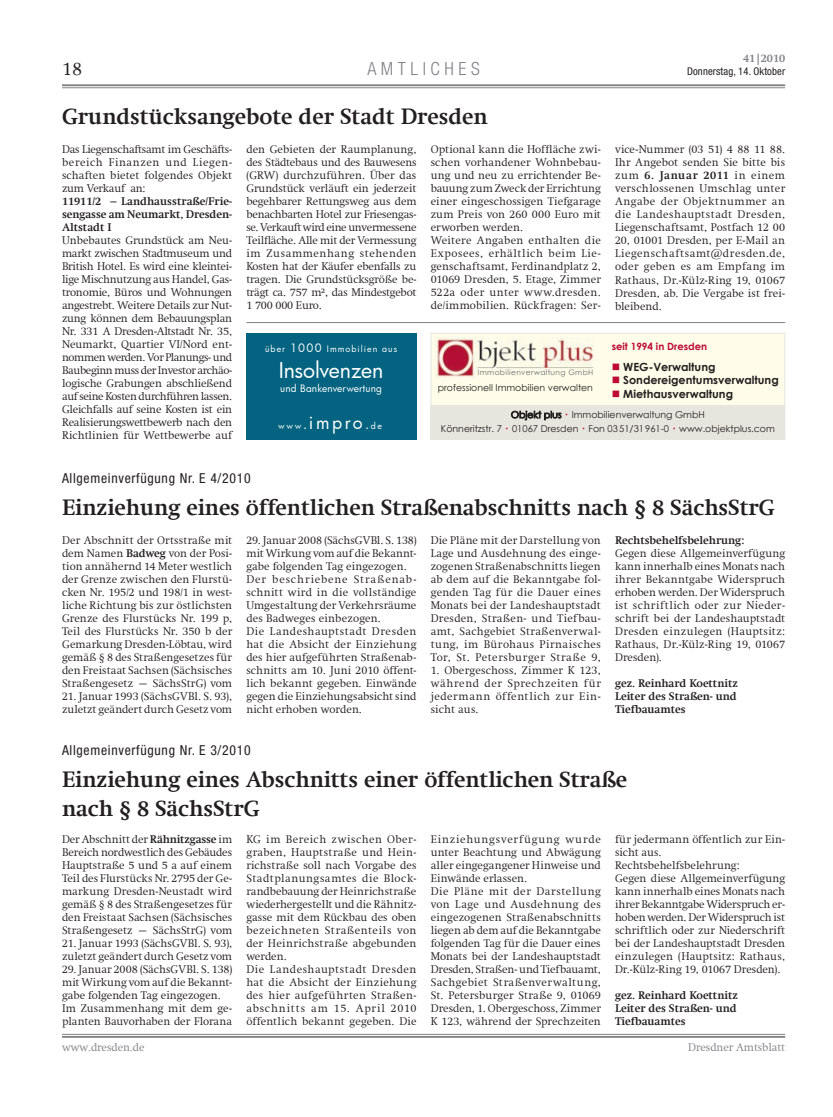
<style>
.page{position:relative;width:833px;height:1117px;background:#fff}
.page>*{position:absolute;margin:0;border:0;box-sizing:border-box;transform-origin:0 0}
.t1{font:700 22.5px/28.8px "Swift Com";letter-spacing:-.005em;color:#231f20}
.t2{font:21.25px "Futura";letter-spacing:-.005em;color:#fff}
.t3{font:300 18.75px "Swift Com";color:#231f20}
.t4{font:300 condensed 18.12px "Helvetica Neue";letter-spacing:.25em;color:#808285}
.t5{font:condensed 13.75px "Helvetica Neue";letter-spacing:.05em;color:#231f20}
.t6{font:300 11.25px/13px "Swift Com";letter-spacing:.005em;color:#231f20}
.t7{font:300 11.25px/13px "Swift Com";letter-spacing:-.02em;color:#231f20}
.t8{font:300 11.25px/13px "Swift Com";letter-spacing:.03em;color:#231f20}
.t9{font:700 11.25px/13px "Swift Com";letter-spacing:-.005em;color:#231f20;text-align:justify}
.t10{font:700 11.25px "Century Gothic";color:#231f20}
.t11{font:300 11.25px "Swift Com";letter-spacing:-.005em;color:#808285}
.t12{font:700 11.25px "Swift Com";letter-spacing:-.005em;color:#808285}
.t13{font:condensed 10.62px "Helvetica Neue";letter-spacing:.01em;color:#231f20}
.t14{font:10px "Futura";letter-spacing:.02em;color:#fff}
.t15{font:700 10px "Century Gothic";color:#bc0a35}
.t16{font:9.38px/13.8px "Century Gothic";color:#231f20;text-align:center}
.t17{font:8.75px "Futura";letter-spacing:.12em;color:#fff}
.t18{font:7.5px "Century Gothic";letter-spacing:.05em;color:#6c6d70}
.s1{font-weight:700}
.s2{color:#bc0a35}
.s3{font-size:11.25px}
.s4{font-size:13.75px}
.s5{font-size:17.5px}
</style>
<div class="page">
<hr style="left:62px;top:87px;width:723px;height:1px;background:#808285">
<hr style="left:62px;top:84px;width:723px;height:2px;background:#808285">
<hr style="left:62px;top:1033px;width:723px;height:1px;background:#808285">
<hr style="left:62px;top:1035px;width:723px;height:2px;background:#808285">
<div style="left:246px;top:333px;width:170px;height:106px;background:#046380"></div>
<div style="left:431px;top:333px;width:354px;height:106px;background:#fffde9"></div>
<div style="left:431px;top:333px;width:354px;height:106px;border:1px solid #e7e6de"></div>
<img style="left:435px;top:337px;width:159px;height:40px">
<div style="left:431px;top:405px;width:354px;height:34px;background:#e7e6de"></div>
<hr style="left:246px;top:322px;width:539px;height:1px;background:#808285">
<svg style="left:511px;top:410px;width:51px;height:10px"></svg>
<p class="t3" style="left:62px;top:58px;width:22px">18</p>
<p class="t12" style="left:743px;top:52px;width:43px">41|2010</p>
<p class="t4" style="left:367px;top:58px;width:114px">AMTLICHES</p>
<p class="t13" style="left:687px;top:65px;width:99px">Donnerstag, 14. Oktober</p>
<p class="t1" style="left:62px;top:101px;width:427px">Grundstücksangebote der Stadt Dresden</p>
<p class="t7" style="left:62px;top:143px;width:172px">Das Liegenschaftsamt im Geschäfts&shy;bereich Finanzen und Liegen&shy;schaften bietet folgendes Objekt zum Verkauf an:<br><span class="s1">11911/2 – Landhausstraße/Frie&shy;sengasse am Neumarkt, Dresden-<br>Altstadt I<br></span>Unbebautes Grundstück am Neu&shy;markt zwischen Stadtmuseum und<br>British Hotel. Es wird eine kleintei&shy;lige Mischnutzung aus Handel, Gas&shy;tronomie, Büros und Wohnungen angestrebt. Weitere Details zur Nut&shy;zung können dem Bebauungsplan<br>Nr. 331 A Dresden-Altstadt Nr. 35,<br>Neumarkt, Quartier VI/Nord ent&shy;nommen werden. Vor Planungs- und<br>Baubeginn muss der Investor archäo&shy;logische Grabungen abschließend auf seine Kosten durchführen lassen.<br>Gleichfalls auf seine Kosten ist ein<br>Realisierungswettbewerb nach den<br>Richtlinien für Wettbewerbe auf</p>
<p class="t6" style="left:246px;top:143px;width:172px;text-align:justify">den Gebieten der Raumplanung, des Städtebaus und des Bauwesens (GRW) durchzuführen. Über das Grundstück verläuft ein jederzeit begehbarer Rettungsweg aus dem benachbarten Hotel zur Friesengas&shy;se. Verkauft wird eine unvermessene Teilfläche. Alle mit der Vermessung im Zusammenhang stehenden Kosten hat der Käufer ebenfalls zu tragen. Die Grundstücksgröße be&shy;trägt ca. 757 m², das Mindestgebot 1 700 000 Euro.</p>
<p class="t6" style="left:431px;top:143px;width:172px">Optional kann die Hoffläche zwi&shy;schen vorhandener Wohnbebau&shy;ung und neu zu errichtender Be&shy;bauung zum Zweck der Errichtung einer eingeschossigen Tiefgarage zum Preis von 260 000 Euro mit erworben werden.<br>Weitere Angaben enthalten die<br>Exposees, erhältlich beim Lie&shy;genschaftsamt, Ferdinandplatz 2,<br>01069 Dresden, 5. Etage, Zimmer<br>522a oder unter www.dresden. de/immobilien. Rückfragen: Ser-</p>
<p class="t6" style="left:615px;top:143px;width:172px;text-align:justify">vice-Nummer (03 51) 4 88 11 88.<br>Ihr Angebot senden Sie bitte bis zum <span class="s1">6. Januar 2011</span> in einem verschlossenen Umschlag unter Angabe der Objektnummer an die Landeshauptstadt Dresden, Liegenschaftsamt, Postfach 12 00<br>20, 01001 Dresden, per E-Mail an Liegenschaftsamt@dresden.de, oder geben es am Empfang im Rathaus, Dr.-Külz-Ring 19, 01067<br>Dresden, ab. Die Vergabe ist frei&shy;bleibend.</p>
<p class="t15" style="left:612px;top:339px;width:97px">seit 1994 in Dresden</p>
<p class="t10" style="left:612px;top:358px;width:105px"><span class="s2">■</span> WEG-Verwaltung</p>
<p class="t10" style="left:612px;top:372px;width:168px"><span class="s2">■</span> Sondereigentumsverwaltung</p>
<p class="t10" style="left:612px;top:385px;width:123px"><span class="s2">■</span> Miethausverwaltung</p>
<p class="t17" style="left:265px;top:343px;width:134px">über <span class="s3">1000</span> Immobilien aus</p>
<p class="t2" style="left:279px;top:355px;width:106px">Insolvenzen</p>
<p class="t14" style="left:280px;top:381px;width:103px">und Bankenverwertung</p>
<p class="t18" style="left:478px;top:367px;width:117px">Immobilienverwaltung GmbH</p>
<p class="t16" style="left:438px;top:380px;width:157px">professionell Immobilien verwalten</p>
<p class="t16" style="left:441px;top:407px;width:335px">Objekt plus Immobilienverwaltung GmbH<br>Könneritzstr. 7 01067 Dresden Fon 0351/31961-0 www.objektplus.com</p>
<p class="t17" style="left:278px;top:419px;width:105px">www<span class="s4">.</span><span class="s5">impro</span><span class="s4">.</span>de</p>
<p class="t5" style="left:62px;top:470px;width:190px">Allgemeinverfügung Nr. E 4/2010</p>
<p class="t1" style="left:62px;top:493px;width:714px">Einziehung eines öffentlichen Straßenabschnitts nach § 8 SächsStrG</p>
<p class="t6" style="left:62px;top:533px;width:172px;text-align:justify">Der Abschnitt der Ortsstraße mit dem Namen <span class="s1">Badweg</span> von der Posi&shy;tion annähernd 14 Meter westlich der Grenze zwischen den Flurstü&shy;cken Nr. 195/2 und 198/1 in west&shy;liche Richtung bis zur östlichsten Grenze des Flurstücks Nr. 199 p, Teil des Flurstücks Nr. 350 b der Gemarkung Dresden-Löbtau, wird gemäß § 8 des Straßengesetzes für den Freistaat Sachsen (Sächsisches Straßengesetz – SächsStrG) vom</p>
<p class="t6" style="left:62px;top:689px;width:172px">21. Januar 1993 (SächsGVBl. S. 93), zuletzt geändert durch Gesetz vom</p>
<p class="t6" style="left:246px;top:533px;width:172px">29. Januar 2008 (SächsGVBl. S. 138) mit Wirkung vom auf die Bekannt&shy;gabe folgenden Tag eingezogen.<br>Der beschriebene Straßenab&shy;schnitt wird in die vollständige<br>Umgestaltung der Verkehrsräume des Badweges einbezogen.<br>Die Landeshauptstadt Dresden hat die Absicht der Einziehung des hier aufgeführten Straßenab&shy;schnitts am 10. Juni 2010 öffent&shy;lich bekannt gegeben. Einwände gegen die Einziehungsabsicht sind nicht erhoben worden.</p>
<p class="t6" style="left:431px;top:533px;width:172px;text-align:justify">Die Pläne mit der Darstellung von Lage und Ausdehnung des einge&shy;zogenen Straßenabschnitts liegen ab dem auf die Bekanntgabe fol&shy;genden Tag für die Dauer eines Monats bei der Landeshauptstadt Dresden, Straßen- und Tiefbau&shy;amt, Sachgebiet Straßenverwal&shy;tung, im Bürohaus Pirnaisches Tor, St. Petersburger Straße 9,</p>
<p class="t6" style="left:431px;top:663px;width:172px;text-align:justify">1. Obergeschoss, Zimmer K 123, während der Sprechzeiten für jedermann öffentlich zur Ein&shy;sicht aus.</p>
<p class="t5" style="left:62px;top:742px;width:190px">Allgemeinverfügung Nr. E 3/2010</p>
<p class="t6" style="left:615px;top:533px;width:172px"><span class="s1">Rechtsbehelfsbelehrung:<br></span>Gegen diese Allgemeinverfügung kann innerhalb eines Monats nach ihrer Bekanntgabe Widerspruch erhoben werden. Der Widerspruch ist schriftlich oder zur Nieder&shy;schrift bei der Landeshauptstadt<br>Dresden einzulegen (Hauptsitz:<br>Rathaus, Dr.-Külz-Ring 19, 01067<br>Dresden).</p>
<p class="t9" style="left:615px;top:676px;width:124px">gez. Reinhard Koettnitz Leiter des Straßen- und Tiefbauamtes</p>
<p class="t1" style="left:62px;top:764px;width:567px">Einziehung eines Abschnitts einer öffentlichen Straße nach § 8 SächsStrG</p>
<p class="t6" style="left:62px;top:832px;width:172px;text-align:justify">Der Abschnitt der <span class="s1">Rähnitzgasse</span> im Bereich nordwestlich des Gebäudes Hauptstraße 5 und 5 a auf einem Teil des Flurstücks Nr. 2795 der Ge&shy;markung Dresden-Neustadt wird gemäß § 8 des Straßengesetzes für den Freistaat Sachsen (Sächsisches Straßengesetz – SächsStrG) vom</p>
<p class="t6" style="left:62px;top:936px;width:172px">21. Januar 1993 (SächsGVBl. S. 93), zuletzt geändert durch Gesetz vom</p>
<p class="t6" style="left:62px;top:962px;width:172px">29. Januar 2008 (SächsGVBl. S. 138) mit Wirkung vom auf die Bekannt&shy;gabe folgenden Tag eingezogen.<br>Im Zusammenhang mit dem ge&shy;planten Bauvorhaben der Florana</p>
<p class="t8" style="left:246px;top:832px;width:172px">KG im Bereich zwischen Ober&shy;graben, Hauptstraße und Hein&shy;richstraße soll nach Vorgabe des<br>Stadtplanungsamtes die Block&shy;randbebauung der Heinrichstraße wiederhergestellt und die Rähnitz&shy;gasse mit dem Rückbau des oben bezeichneten Straßenteils von der Heinrichstraße abgebunden werden.<br>Die Landeshauptstadt Dresden hat die Absicht der Einziehung des hier aufgeführten Straßen&shy;abschnitts am 15. April 2010 öffentlich bekannt gegeben. Die</p>
<p class="t6" style="left:431px;top:832px;width:172px">Einziehungsverfügung wurde unter Beachtung und Abwägung aller eingegangener Hinweise und<br>Einwände erlassen.<br>Die Pläne mit der Darstellung von Lage und Ausdehnung des eingezogenen Straßenabschnitts liegen ab dem auf die Bekanntgabe folgenden Tag für die Dauer eines<br>Monats bei der Landeshauptstadt<br>Dresden, Straßen- und Tiefbauamt,<br>Sachgebiet Straßenverwaltung,<br>St. Petersburger Straße 9, 01069<br>Dresden, 1. Obergeschoss, Zimmer<br>K 123, während der Sprechzeiten</p>
<p class="t6" style="left:615px;top:832px;width:172px">für jedermann öffentlich zur Ein&shy;sicht aus.<br>Rechtsbehelfsbelehrung:<br>Gegen diese Allgemeinverfügung kann innerhalb eines Monats nach ihrer Bekanntgabe Widerspruch er&shy;hoben werden. Der Widerspruch ist schriftlich oder zur Niederschrift bei der Landeshauptstadt Dresden einzulegen (Hauptsitz: Rathaus,<br>Dr.-Külz-Ring 19, 01067 Dresden).</p>
<p class="t9" style="left:615px;top:988px;width:124px">gez. Reinhard Koettnitz Leiter des Straßen- und Tiefbauamtes</p>
<p class="t11" style="left:62px;top:1040px;width:84px">www.dresden.de</p>
<p class="t11" style="left:688px;top:1040px;width:98px">Dresdner Amtsblatt</p>
</div>
